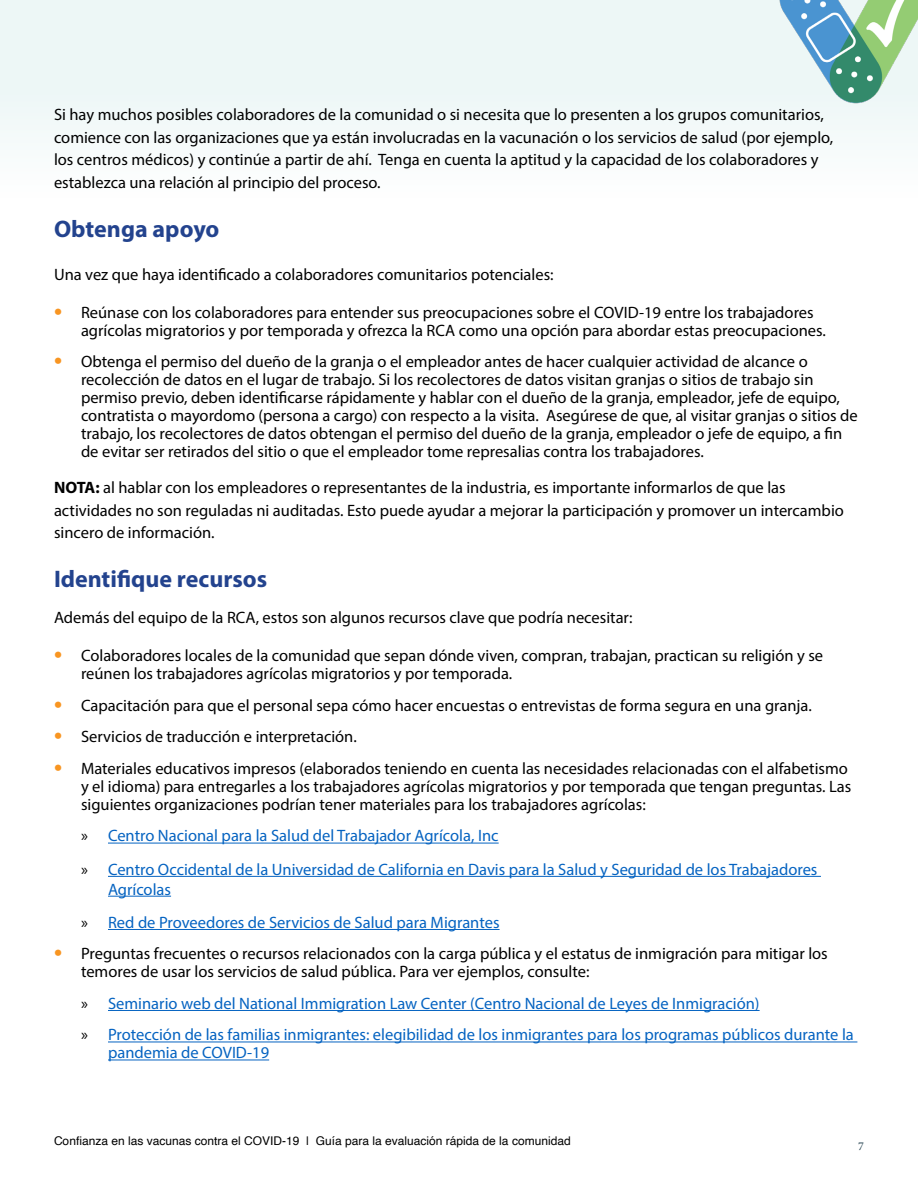
<style>
.page{position:relative;width:918px;height:1188px;background:#fff}
.page>*{position:absolute;margin:0;border:0;box-sizing:border-box;transform-origin:0 0}
.t1{font:700 24px "Myriad Pro";color:#23438e}
.p_list{font:16.5px/18px "Myriad Pro";color:#000}
.p_sub_list{font:16.5px/19.8px "Myriad Pro";color:#0563c1}
.t2{font:12px "Helvetica";color:#000}
.t3{font:12px "Minion Pro";color:#22404e}
.s1{font-weight:700;font-size:24px;color:#f89521}
.s2{font-weight:700}
.s3{color:#000}
</style>
<div class="page">
<div style="left:0;top:0;width:918px;height:137px;background:#edf7f6"></div>
<img style="left:775px;top:0;width:143px;height:107px">
<hr style="left:108px;top:843px;width:391px;height:1px;background:#0563c1">
<hr style="left:108px;top:876px;width:713px;height:1px;background:#0563c1">
<hr style="left:108px;top:896px;width:63px;height:1px;background:#0563c1">
<hr style="left:108px;top:929px;width:392px;height:1px;background:#0563c1">
<hr style="left:108px;top:1010px;width:652px;height:1px;background:#0563c1">
<hr style="left:108px;top:1042px;width:749px;height:1px;background:#0563c1">
<hr style="left:108px;top:1060px;width:161px;height:1px;background:#0563c1">
<p class="p_list" style="left:54px;top:103px;width:781px;line-height:22.5px">Si hay muchos posibles colaboradores de la comunidad o si necesita que lo presenten a los grupos comunitarios, comience con las organizaciones que ya están involucradas en la vacunación o los servicios de salud (por ejemplo, los centros médicos) y continúe a partir de ahí. Tenga en cuenta la aptitud y la capacidad de los colaboradores y establezca una relación al principio del proceso.</p>
<p class="t1" style="left:54px;top:213px;width:167px">Obtenga apoyo</p>
<p class="p_list" style="left:54px;top:265px;width:501px">Una vez que haya identificado a colaboradores comunitarios potenciales:</p>
<p class="p_list" style="left:81px;top:303px;width:747px;text-indent:-27px"><span class="s1">•</span> Reúnase con los colaboradores para entender sus preocupaciones sobre el COVID-19 entre los trabajadores agrícolas migratorios y por temporada y ofrezca la RCA como una opción para abordar estas preocupaciones.</p>
<p class="p_list" style="left:81px;top:353px;width:778px;text-indent:-27px"><span class="s1">•</span> Obtenga el permiso del dueño de la granja o el empleador antes de hacer cualquier actividad de alcance o recolección de datos en el lugar de trabajo. Si los recolectores de datos visitan granjas o sitios de trabajo sin permiso previo, deben identificarse rápidamente y hablar con el dueño de la granja, empleador, jefe de equipo, contratista o mayordomo (persona a cargo) con respecto a la visita. Asegúrese de que, al visitar granjas o sitios de trabajo, los recolectores de datos obtengan el permiso del dueño de la granja, empleador o jefe de equipo, a fin de evitar ser retirados del sitio o que el empleador tome represalias contra los trabajadores.</p>
<p class="p_list" style="left:54px;top:476px;width:791px;line-height:22.5px"><span class="s2">NOTA:</span> al hablar con los empleadores o representantes de la industria, es importante informarlos de que las actividades no son reguladas ni auditadas. Esto puede ayudar a mejorar la participación y promover un intercambio sincero de información.</p>
<h3 class="t1" style="left:54px;top:563px;width:215px">Identifique recursos</h3>
<p class="p_list" style="left:54px;top:608px;width:580px">Además del equipo de la RCA, estos son algunos recursos clave que podría necesitar:</p>
<p class="p_list" style="left:81px;top:647px;width:744px;text-indent:-27px"><span class="s1">•</span> Colaboradores locales de la comunidad que sepan dónde viven, compran, trabajan, practican su religión y se reúnen los trabajadores agrícolas migratorios y por temporada.</p>
<p class="p_list" style="left:54px;top:696px;width:759px"><span class="s1">•</span> Capacitación para que el personal sepa cómo hacer encuestas o entrevistas de forma segura en una granja.</p>
<p class="p_list" style="left:54px;top:728px;width:304px"><span class="s1">•</span> Servicios de traducción e interpretación.</p>
<p class="p_list" style="left:81px;top:759px;width:772px;text-indent:-27px"><span class="s1">•</span> Materiales educativos impresos (elaborados teniendo en cuenta las necesidades relacionadas con el alfabetismo y el idioma) para entregarles a los trabajadores agrícolas migratorios y por temporada que tengan preguntas. Las siguientes organizaciones podrían tener materiales para los trabajadores agrícolas:</p>
<p class="p_sub_list" style="left:81px;top:826px;width:419px"><span class="s3">»</span> Centro Nacional para la Salud del Trabajador Agrícola, Inc</p>
<p class="p_sub_list" style="left:108px;top:859px;width:711px;text-indent:-27px"><span class="s3">»</span> Centro Occidental de la Universidad de California en Davis para la Salud y Seguridad de los Trabajadores<br>Agrícolas</p>
<p class="p_sub_list" style="left:81px;top:912px;width:420px"><span class="s3">»</span> Red de Proveedores de Servicios de Salud para Migrantes</p>
<p class="p_list" style="left:81px;top:945px;width:748px;text-indent:-27px"><span class="s1">•</span> Preguntas frecuentes o recursos relacionados con la carga pública y el estatus de inmigración para mitigar los temores de usar los servicios de salud pública. Para ver ejemplos, consulte:</p>
<p class="p_sub_list" style="left:81px;top:993px;width:680px"><span class="s3">»</span> Seminario web del National Immigration Law Center (Centro Nacional de Leyes de Inmigración)</p>
<p class="p_sub_list" style="left:108px;top:1026px;width:747px;line-height:18px;text-indent:-27px"><span class="s3">»</span> Protección de las familias inmigrantes: elegibilidad de los inmigrantes para los programas públicos durante la pandemia de COVID-19</p>
<p class="t2" style="left:54px;top:1131px;width:518px">Confianza en las vacunas contra el COVID-19 | Guía para la evaluación rápida de la comunidad</p>
<p class="t3" style="left:858px;top:1138px;width:7px">7</p>
</div>
